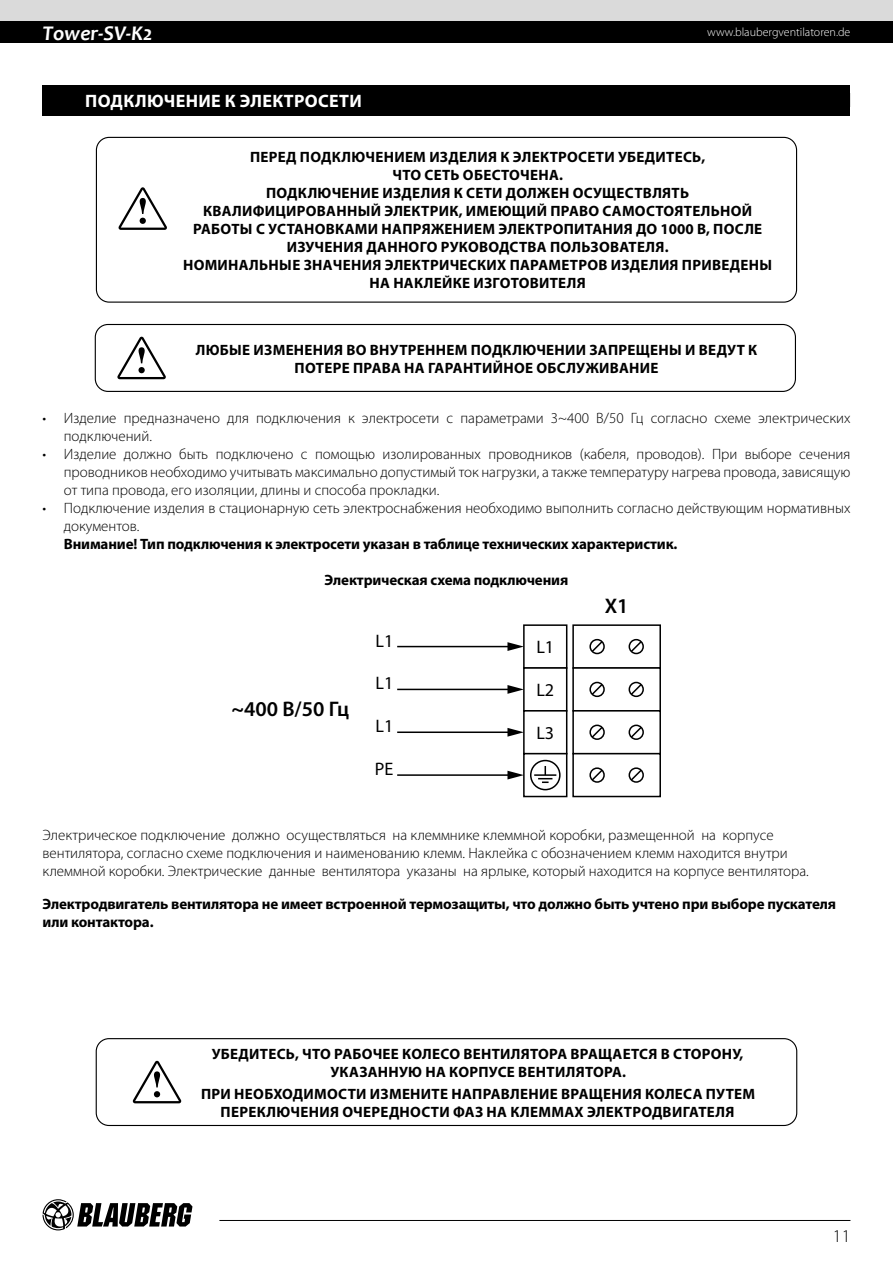
<style>
.page{position:relative;width:893px;height:1263px;background:#fff}
.page>*{position:absolute;margin:0;border:0;box-sizing:border-box;transform-origin:0 0}
.t1{font:600 21.15px "Myriad Pro";color:#000}
.t2{font:italic 700 21px "Candara";color:#fff}
.t3{font:18.15px "Myriad Pro";color:#000}
.t4{font:700 18px "Myriad Pro";letter-spacing:.02em;color:#fff}
.t5{font:300 18px "Myriad Pro";color:#000}
.t6{font:300 15px/18px "Myriad Pro";color:#000}
.t7{font:700 15px/18px "Myriad Pro";letter-spacing:.02em;color:#000;text-align:center}
.t8{font:700 15px/18px "Myriad Pro";letter-spacing:-.01em;color:#000}
.t9{font:300 12px "Myriad Pro";color:#fff}
</style>
<div class="page">
<div style="left:43px;top:85px;width:807px;height:31px;background:#000"></div>
<div style="left:96px;top:137px;width:701px;height:166px;border:1px solid #000;border-radius:13px"></div>
<div style="left:95px;top:324px;width:701px;height:68px;border:1px solid #000;border-radius:13px"></div>
<svg style="left:118px;top:187px;width:49px;height:43px"></svg>
<svg style="left:117px;top:337px;width:49px;height:42px"></svg>
<div style="left:523px;top:624px;width:44px;height:45px;border:2px solid #000"></div>
<div style="left:523px;top:667px;width:44px;height:45px;border:2px solid #000"></div>
<div style="left:523px;top:710px;width:44px;height:44px;border:2px solid #000"></div>
<div style="left:523px;top:753px;width:44px;height:44px;border:2px solid #000"></div>
<div style="left:572px;top:624px;width:89px;height:45px;border:2px solid #000"></div>
<div style="left:572px;top:667px;width:89px;height:45px;border:2px solid #000"></div>
<div style="left:572px;top:710px;width:89px;height:44px;border:2px solid #000"></div>
<div style="left:572px;top:753px;width:89px;height:44px;border:2px solid #000"></div>
<div style="left:589px;top:639px;width:16px;height:15px;border:2px solid #000;border-radius:50%"></div>
<svg style="left:590px;top:639px;width:14px;height:15px"></svg>
<div style="left:629px;top:639px;width:15px;height:15px;border:2px solid #000;border-radius:50%"></div>
<svg style="left:629px;top:639px;width:14px;height:15px"></svg>
<div style="left:589px;top:682px;width:16px;height:15px;border:2px solid #000;border-radius:50%"></div>
<svg style="left:590px;top:682px;width:14px;height:14px"></svg>
<div style="left:629px;top:682px;width:15px;height:15px;border:2px solid #000;border-radius:50%"></div>
<svg style="left:629px;top:682px;width:14px;height:14px"></svg>
<div style="left:589px;top:724px;width:16px;height:16px;border:2px solid #000;border-radius:50%"></div>
<svg style="left:590px;top:725px;width:14px;height:14px"></svg>
<div style="left:629px;top:724px;width:15px;height:16px;border:2px solid #000;border-radius:50%"></div>
<svg style="left:629px;top:725px;width:14px;height:14px"></svg>
<div style="left:589px;top:767px;width:16px;height:16px;border:2px solid #000;border-radius:50%"></div>
<svg style="left:590px;top:768px;width:14px;height:14px"></svg>
<div style="left:629px;top:767px;width:15px;height:16px;border:2px solid #000;border-radius:50%"></div>
<svg style="left:629px;top:768px;width:14px;height:14px"></svg>
<hr style="left:397px;top:646px;width:113px;height:1px;background:#000">
<svg style="left:507px;top:642px;width:17px;height:9px"></svg>
<hr style="left:397px;top:689px;width:113px;height:1px;background:#000">
<svg style="left:507px;top:685px;width:17px;height:9px"></svg>
<hr style="left:397px;top:731px;width:113px;height:2px;background:#000">
<svg style="left:507px;top:728px;width:17px;height:9px"></svg>
<hr style="left:397px;top:774px;width:113px;height:2px;background:#000">
<svg style="left:507px;top:771px;width:17px;height:8px"></svg>
<hr style="left:534px;top:774px;width:22px;height:2px;background:#000">
<svg style="left:538px;top:766px;width:14px;height:17px"></svg>
<div style="left:530px;top:760px;width:31px;height:30px;border:2px solid #000;border-radius:50%"></div>
<div style="left:96px;top:1038px;width:701px;height:88px;border:1px solid #000;border-radius:13px"></div>
<svg style="left:133px;top:1061px;width:48px;height:42px"></svg>
<div style="left:0;top:0;width:893px;height:21px;background:#dadada"></div>
<div style="left:0;top:21px;width:893px;height:22px;background:#000"></div>
<svg style="left:43px;top:1199px;width:149px;height:31px"></svg>
<hr style="left:219px;top:1220px;width:631px;height:1px;background:#000">
<h2 class="t2" style="left:43px;top:20px;width:112px">Tower-SV-K2</h2>
<p class="t9" style="left:707px;top:26px;width:145px">www.blaubergventilatoren.de</p>
<p class="t4" style="left:85px;top:89px;width:278px">ПОДКЛЮЧЕНИЕ К ЭЛЕКТРОСЕТИ</p>
<p class="t7" style="left:183px;top:148px;width:591px">ПЕРЕД ПОДКЛЮЧЕНИЕМ ИЗДЕЛИЯ К ЭЛЕКТРОСЕТИ УБЕДИТЕСЬ,<br>ЧТО СЕТЬ ОБЕСТОЧЕНА.<br>ПОДКЛЮЧЕНИЕ ИЗДЕЛИЯ К СЕТИ ДОЛЖЕН ОСУЩЕСТВЛЯТЬ КВАЛИФИЦИРОВАННЫЙ ЭЛЕКТРИК, ИМЕЮЩИЙ ПРАВО САМОСТОЯТЕЛЬНОЙ РАБОТЫ С УСТАНОВКАМИ НАПРЯЖЕНИЕМ ЭЛЕКТРОПИТАНИЯ ДО 1000 В, ПОСЛЕ ИЗУЧЕНИЯ ДАННОГО РУКОВОДСТВА ПОЛЬЗОВАТЕЛЯ.<br>НОМИНАЛЬНЫЕ ЗНАЧЕНИЯ ЭЛЕКТРИЧЕСКИХ ПАРАМЕТРОВ ИЗДЕЛИЯ ПРИВЕДЕНЫ НА НАКЛЕЙКЕ ИЗГОТОВИТЕЛЯ</p>
<p class="t7" style="left:196px;top:340px;width:563px">ЛЮБЫЕ ИЗМЕНЕНИЯ ВО ВНУТРЕННЕМ ПОДКЛЮЧЕНИИ ЗАПРЕЩЕНЫ И ВЕДУТ К<br>ПОТЕРЕ ПРАВА НА ГАРАНТИЙНОЕ ОБСЛУЖИВАНИЕ</p>
<p class="t6" style="left:64px;top:410px;width:788px;text-indent:-21px">• Изделие предназначено для подключения к электросети с параметрами 3~400 В/50 Гц согласно схеме электрических подключений.</p>
<p class="t6" style="left:64px;top:446px;width:788px;text-align:justify;text-indent:-21px">• Изделие должно быть подключено с помощью изолированных проводников (кабеля, проводов). При выборе сечения проводников необходимо учитывать максимально допустимый ток нагрузки, а также температуру нагрева провода, зависящую от типа провода, его изоляции, длины и способа прокладки.</p>
<p class="t6" style="left:64px;top:500px;width:788px;text-indent:-21px">• Подключение изделия в стационарную сеть электроснабжения необходимо выполнить согласно действующим нормативных документов.</p>
<p class="t8" style="left:64px;top:535px;width:615px">Внимание! Тип подключения к электросети указан в таблице технических характеристик.</p>
<p class="t8" style="left:325px;top:571px;width:245px">Электрическая схема подключения</p>
<h1 class="t1" style="left:231px;top:695px;width:119px">~400 В/50 Гц</h1>
<p class="t3" style="left:375px;top:629px;width:19px">L1</p>
<p class="t3" style="left:375px;top:672px;width:19px">L1</p>
<p class="t3" style="left:375px;top:715px;width:19px">L1</p>
<p class="t3" style="left:375px;top:758px;width:20px">PE</p>
<p class="t3" style="left:536px;top:636px;width:19px">L1</p>
<p class="t3" style="left:536px;top:678px;width:19px">L2</p>
<p class="t3" style="left:536px;top:721px;width:19px">L3</p>
<h1 class="t1" style="left:605px;top:592px;width:25px">X1</h1>
<p class="t6" style="left:43px;top:827px;width:768px">Электрическое подключение должно осуществляться на клеммнике клеммной коробки, размещенной на корпусе вентилятора, согласно схеме подключения и наименованию клемм. Наклейка с обозначением клемм находится внутри клеммной коробки. Электрические данные вентилятора указаны на ярлыке, который находится на корпусе вентилятора.</p>
<p class="t8" style="left:43px;top:894px;width:795px">Электродвигатель вентилятора не имеет встроенной термозащиты, что должно быть учтено при выборе пускателя или контактора.</p>
<p class="t7" style="left:212px;top:1044px;width:533px">УБЕДИТЕСЬ, ЧТО РАБОЧЕЕ КОЛЕСО ВЕНТИЛЯТОРА ВРАЩАЕТСЯ В СТОРОНУ,<br>УКАЗАННУЮ НА КОРПУСЕ ВЕНТИЛЯТОРА.</p>
<p class="t7" style="left:201px;top:1084px;width:556px">ПРИ НЕОБХОДИМОСТИ ИЗМЕНИТЕ НАПРАВЛЕНИЕ ВРАЩЕНИЯ КОЛЕСА ПУТЕМ<br>ПЕРЕКЛЮЧЕНИЯ ОЧЕРЕДНОСТИ ФАЗ НА КЛЕММАХ ЭЛЕКТРОДВИГАТЕЛЯ</p>
<p class="t5" style="left:833px;top:1226px;width:19px">11</p>
</div>
